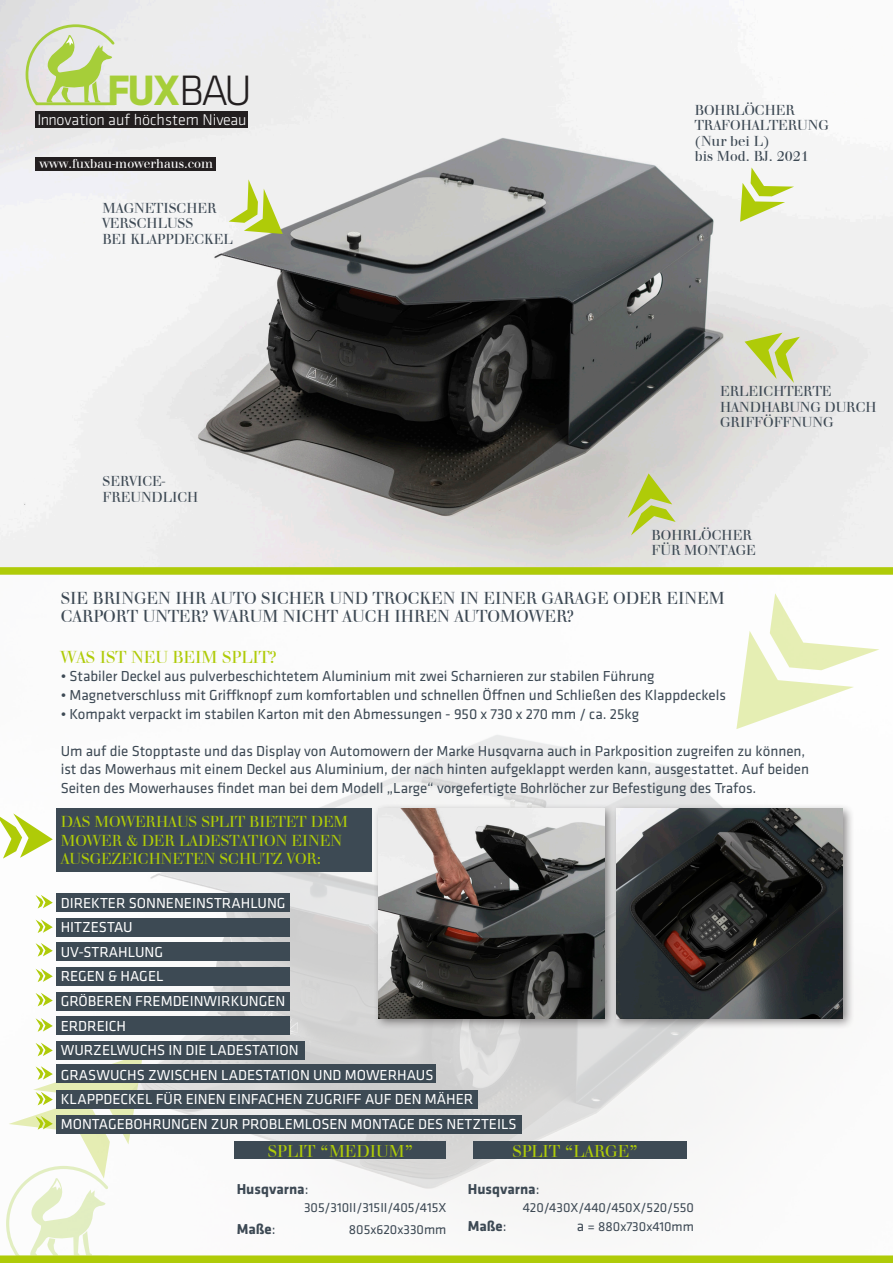
<style>
.page{position:relative;width:893px;height:1263px;background:#fff}
.page>*{position:absolute;margin:0;border:0;box-sizing:border-box;transform-origin:0 0}
.t1{font:700 44.1px "Klavika";color:#a6ce39}
.t2{font:18px "Walbaum";color:#3d4954}
.t3{font:18px "Walbaum";color:#afcb08}
.t4{font:17.85px "Walbaum";color:#afcb08}
.t5{font:16.5px "Walbaum";color:#afcb08}
.t6{font:300 16.05px "Klavika";color:#fff}
.t7{font:15px/18.6px "Klavika";color:#3d4954}
.t8{font:15px "Klavika";color:#fff}
.t9{font:15px/15.6px "Walbaum";color:#3d4954}
.t10{font:700 14.85px "Klavika";color:#3d4954}
.t11{font:13.5px "Klavika";color:#3d4954}
.t12{font:13.5px "Walbaum";color:#fff}
.s1{font-weight:300;color:#231f20}
.s2{font-weight:400}
.s3{font-size:14.85px}
</style>
<div class="page">
<img style="left:0;top:0;width:893px;height:1211px">
<svg style="left:736px;top:593px;width:143px;height:136px"></svg>
<div style="left:36px;top:111px;width:212px;height:17px;background:#231f20"></div>
<svg style="left:24px;top:23px;width:93px;height:84px;background:#d2deb2"></svg>
<div style="left:36px;top:157px;width:180px;height:13px;background:#231f20"></div>
<svg style="left:229px;top:179px;width:54px;height:55px"></svg>
<svg style="left:740px;top:167px;width:54px;height:55px"></svg>
<svg style="left:628px;top:473px;width:48px;height:62px;background:#cad391"></svg>
<svg style="left:744px;top:333px;width:56px;height:50px;background:#cdd691"></svg>
<div style="left:0;top:567px;width:893px;height:8px;background:#afcb08"></div>
<div style="left:0;top:1255px;width:893px;height:8px;background:#afcb08"></div>
<div style="left:57px;top:893px;width:233px;height:19px;background:#3d4a54"></div>
<div style="left:57px;top:918px;width:233px;height:18px;background:#3d4a54"></div>
<div style="left:57px;top:942px;width:233px;height:19px;background:#3d4a54"></div>
<div style="left:57px;top:967px;width:233px;height:19px;background:#3d4a54"></div>
<div style="left:57px;top:992px;width:233px;height:18px;background:#3d4a54"></div>
<div style="left:57px;top:1090px;width:421px;height:19px;background:#3d4a54"></div>
<div style="left:57px;top:1064px;width:379px;height:19px;background:#3d4a54"></div>
<div style="left:57px;top:1041px;width:248px;height:18px;background:#3d4a54"></div>
<div style="left:57px;top:1016px;width:233px;height:19px;background:#3d4a54"></div>
<div style="left:57px;top:1115px;width:465px;height:19px;background:#3d4a54"></div>
<svg style="left:36px;top:895px;width:17px;height:13px"></svg>
<svg style="left:36px;top:919px;width:17px;height:14px"></svg>
<svg style="left:36px;top:943px;width:17px;height:14px"></svg>
<svg style="left:36px;top:968px;width:17px;height:14px"></svg>
<svg style="left:36px;top:993px;width:17px;height:13px"></svg>
<svg style="left:36px;top:1018px;width:17px;height:14px"></svg>
<svg style="left:4px;top:1042px;width:139px;height:214px"></svg>
<svg style="left:0;top:813px;width:53px;height:45px"></svg>
<div style="left:235px;top:1141px;width:211px;height:18px;background:#3d4a54"></div>
<div style="left:473px;top:1141px;width:213px;height:18px;background:#3d4a54"></div>
<div style="left:57px;top:808px;width:315px;height:64px;background:#3d4a54"></div>
<div style="left:373px;top:803px;width:243px;height:226px;background:#231f20;opacity:.5"></div>
<img style="left:378px;top:808px;width:226px;height:210px">
<div style="left:611px;top:803px;width:243px;height:226px;background:#231f20;opacity:.5"></div>
<img style="left:617px;top:808px;width:226px;height:210px">
<p class="t1" style="left:107px;top:59px;width:146px">FUX<span class="s1">BAU</span></p>
<p class="t6" style="left:37px;top:110px;width:210px">Innovation auf höchstem Niveau</p>
<p class="t12" style="left:39px;top:156px;width:175px">www.fuxbau-mowerhaus.com</p>
<p class="t9" style="left:102px;top:201px;width:116px">MAGNETISCHER</p>
<p class="t9" style="left:102px;top:217px;width:92px">VERSCHLUSS</p>
<p class="t9" style="left:102px;top:232px;width:132px">BEI KLAPPDECKEL</p>
<p class="t9" style="left:103px;top:475px;width:64px">SERVICE-</p>
<p class="t9" style="left:103px;top:490px;width:97px">FREUNDLICH</p>
<p class="t9" style="left:695px;top:103px;width:136px">BOHRLÖCHER<br>TRAFOHALTERUNG (Nur bei L)</p>
<p class="t9" style="left:695px;top:150px;width:115px">bis Mod. BJ. 2021</p>
<p class="t9" style="left:720px;top:384px;width:158px">ERLEICHTERTE<br>HANDHABUNG DURCH<br>GRIFFÖFFNUNG</p>
<p class="t9" style="left:652px;top:528px;width:106px">BOHRLÖCHER<br>FÜR MONTAGE</p>
<p class="t2" style="left:61px;top:588px;width:665px">SIE BRINGEN IHR AUTO SICHER UND TROCKEN IN EINER GARAGE ODER EINEM</p>
<p class="t2" style="left:61px;top:607px;width:515px">CARPORT UNTER? WARUM NICHT AUCH IHREN AUTOMOWER?</p>
<p class="t3" style="left:61px;top:647px;width:218px">WAS IST NEU BEIM SPLIT?</p>
<p class="t7" style="left:61px;top:666px;width:595px">• Stabiler Deckel aus pulverbeschichtetem Aluminium mit zwei Scharnieren zur stabilen Führung</p>
<p class="t7" style="left:61px;top:685px;width:667px">• Magnetverschluss mit Griffknopf zum komfortablen und schnellen Öffnen und Schließen des Klappdeckels</p>
<p class="t7" style="left:61px;top:704px;width:580px">• Kompakt verpackt im stabilen Karton mit den Abmessungen - 950 x 730 x 270 mm / ca. 25kg</p>
<p class="t7" style="left:61px;top:741px;width:750px">Um auf die Stopptaste und das Display von Automowern der Marke Husqvarna auch in Parkposition zugreifen zu können, ist das Mowerhaus mit einem Deckel aus Aluminium, der nach hinten aufgeklappt werden kann, ausgestattet. Auf beiden<br>Seiten des Mowerhauses findet man bei dem Modell „Large“ vorgefertigte Bohrlöcher zur Befestigung des Trafos.</p>
<p class="t5" style="left:61px;top:813px;width:289px">DAS MOWERHAUS SPLIT BIETET DEM</p>
<p class="t5" style="left:61px;top:831px;width:283px">MOWER &amp; DER LADESTATION EINEN</p>
<p class="t5" style="left:61px;top:850px;width:262px">AUSGEZEICHNETEN SCHUTZ VOR:</p>
<p class="t8" style="left:61px;top:893px;width:226px">DIREKTER SONNENEINSTRAHLUNG</p>
<p class="t8" style="left:61px;top:917px;width:73px">HITZESTAU</p>
<p class="t8" style="left:61px;top:942px;width:104px">UV-STRAHLUNG</p>
<p class="t8" style="left:61px;top:966px;width:104px">REGEN &amp; HAGEL</p>
<p class="t8" style="left:61px;top:991px;width:226px">GRÖBEREN FREMDEINWIRKUNGEN</p>
<p class="t8" style="left:61px;top:1016px;width:67px">ERDREICH</p>
<p class="t8" style="left:61px;top:1040px;width:240px">WURZELWUCHS IN DIE LADESTATION</p>
<p class="t8" style="left:61px;top:1065px;width:374px">GRASWUCHS ZWISCHEN LADESTATION UND MOWERHAUS</p>
<p class="t8" style="left:61px;top:1089px;width:414px">KLAPPDECKEL FÜR EINEN EINFACHEN ZUGRIFF AUF DEN MÄHER</p>
<p class="t8" style="left:61px;top:1114px;width:457px">MONTAGEBOHRUNGEN ZUR PROBLEMLOSEN MONTAGE DES NETZTEILS</p>
<p class="t4" style="left:268px;top:1141px;width:147px">SPLIT “MEDIUM”</p>
<p class="t10" style="left:237px;top:1178px;width:73px">Husqvarna<span class="s2">:</span></p>
<p class="t11" style="left:304px;top:1199px;width:144px">305/310II/315II/405/415X</p>
<p class="t10" style="left:237px;top:1218px;width:40px">Maße<span class="s2">:</span></p>
<p class="t11" style="left:349px;top:1220px;width:99px">805x620x330mm</p>
<p class="t4" style="left:512px;top:1141px;width:127px">SPLIT “LARGE”</p>
<p class="t10" style="left:468px;top:1178px;width:73px">Husqvarna<span class="s2">:</span></p>
<p class="t11" style="left:523px;top:1199px;width:173px">420/430X/440/450X/520/550</p>
<p class="t10" style="left:468px;top:1215px;width:40px">Maße<span class="s2">:</span></p>
<p class="t11" style="left:577px;top:1217px;width:119px"><span class="s3">a =</span> 880x730x410mm</p>
</div>
